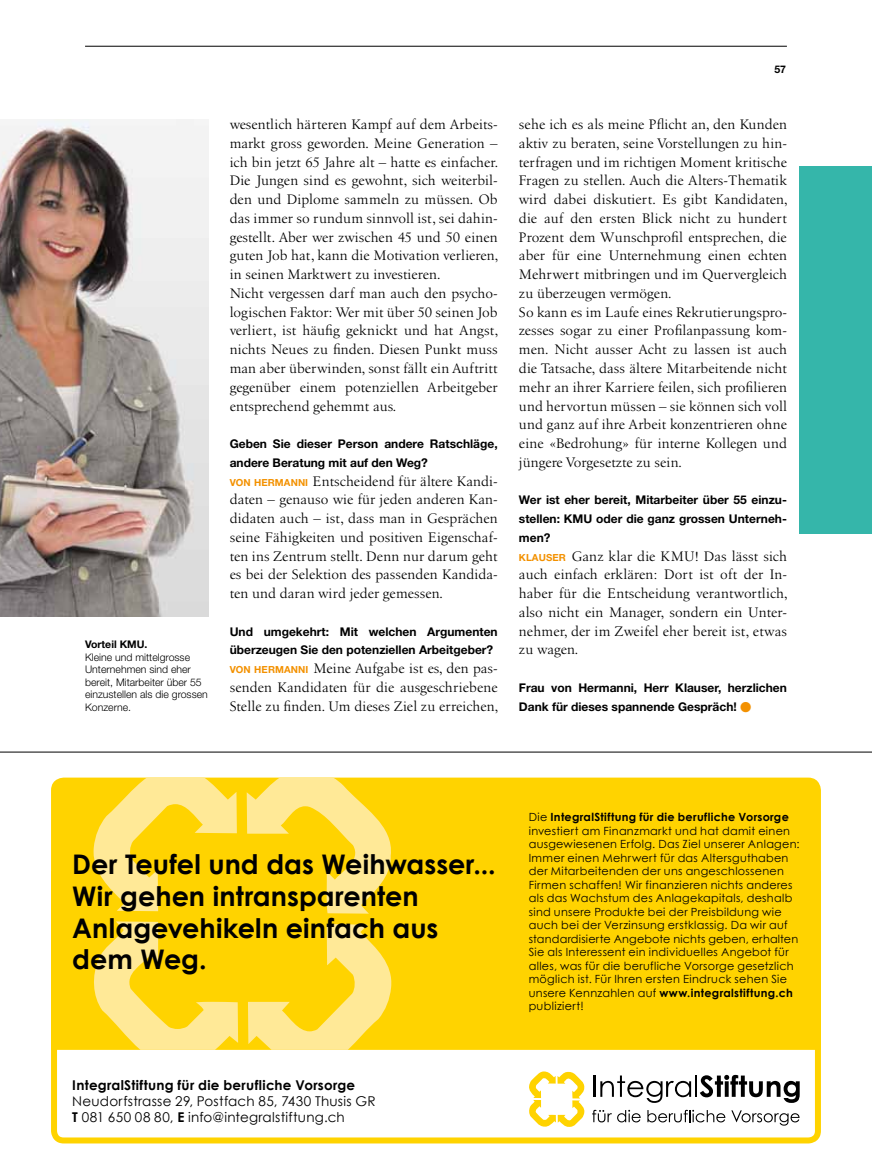
<style>
.page{position:relative;width:872px;height:1170px;background:#fff}
.page>*{position:absolute;margin:0;border:0;box-sizing:border-box;transform-origin:0 0}
.t1{font:700 27px/31.5px "Century Gothic";color:#000}
.t2{font:14.25px/18.8px "Birka";letter-spacing:.01em;color:#000;text-align:justify}
.t3{font:13.5px/16.2px "Century Gothic";letter-spacing:.02em;color:#000}
.t4{font:700 13.5px "Century Gothic";letter-spacing:.02em;color:#000}
.t5{font:700 12px/18.8px "Helvetica Neue LT Std";color:#000}
.t6{font:11.25px/13.5px "Century Gothic";letter-spacing:.025em;color:#000}
.t7{font:300 10.5px/12.5px "Helvetica Neue LT Std";color:#000}
.t8{font:700 10.5px "Helvetica Neue LT Std";color:#000}
.t9{font:700 9.75px "Helvetica Neue LT Std";color:#f39100}
.s1{font-family:"Helvetica Neue LT Std";font-weight:700;font-size:9.75px;color:#f39100}
.s2{color:#f39100}
.s3{font-weight:700}
</style>
<div class="page">
<hr style="left:0;top:751px;width:872px;height:1px;background:#000">
<hr style="left:85px;top:46px;width:702px;height:1px;background:#000">
<img style="left:0;top:119px;width:208px;height:498px">
<div style="left:799px;top:167px;width:73px;height:367px;background:#35b6aa"></div>
<svg style="left:51px;top:1049px;width:770px;height:94px"></svg>
<div style="left:51px;top:777px;width:770px;height:272px;background:#ffd300"></div>
<svg style="left:94px;top:777px;width:143px;height:134px;background:#ffdc41"></svg>
<svg style="left:94px;top:921px;width:144px;height:128px;background:#ffdc3f"></svg>
<svg style="left:247px;top:777px;width:144px;height:136px;background:#ffdc42"></svg>
<svg style="left:248px;top:923px;width:143px;height:126px;background:#ffdc40"></svg>
<svg style="left:529px;top:1071px;width:56px;height:55px"></svg>
<hr style="left:594px;top:1075px;width:2px;height:21px;background:#000">
<svg style="left:600px;top:1075px;width:91px;height:27px"></svg>
<hr style="left:695px;top:1075px;width:2px;height:21px;background:#000">
<svg style="left:700px;top:1074px;width:99px;height:28px"></svg>
<svg style="left:592px;top:1109px;width:48px;height:13px"></svg>
<svg style="left:647px;top:1109px;width:78px;height:13px"></svg>
<svg style="left:731px;top:1110px;width:68px;height:15px"></svg>
<p class="t8" style="left:85px;top:638px;width:64px">Vorteil KMU.</p>
<p class="t7" style="left:85px;top:650px;width:124px">Kleine und mittelgrosse<br>Unternehmen sind eher bereit, Mitarbeiter über 55 einzustellen als die grossen<br>Konzerne.</p>
<p class="t2" style="left:230px;top:115px;width:270px;text-align:left">wesentlich härteren Kampf auf dem Arbeits&shy;markt gross geworden. Meine Generation – ich bin jetzt 65 Jahre alt – hatte es einfacher.<br>Die Jungen sind es gewohnt, sich weiterbil&shy;den und Diplome sammeln zu müssen. Ob das immer so rundum sinnvoll ist, sei dahin&shy;gestellt. Aber wer zwischen 45 und 50 einen guten Job hat, kann die Motivation verlieren, in seinen Marktwert zu investieren.<br>Nicht vergessen darf man auch den psycho&shy;logischen Faktor: Wer mit über 50 seinen Job verliert, ist häufig geknickt und hat Angst, nichts Neues zu finden. Diesen Punkt muss man aber überwinden, sonst fällt ein Auftritt gegenüber einem potenziellen Arbeitgeber entsprechend gehemmt aus.</p>
<p class="t5" style="left:230px;top:434px;width:269px">Geben Sie dieser Person andere Ratschläge, andere Beratung mit auf den Weg?</p>
<p class="t9" style="left:230px;top:476px;width:40px">Von Herma</p>
<p class="t2" style="left:230px;top:471px;width:269px;text-indent:61px"><span class="s1">nni</span> Entscheidend für ältere Kandi&shy;daten – genauso wie für jeden anderen Kan&shy;didaten auch – ist, dass man in Gesprächen seine Fähigkeiten und positiven Eigenschaf&shy;ten ins Zentrum stellt. Denn nur darum geht es bei der Selektion des passenden Kandida&shy;ten und daran wird jeder gemessen.</p>
<p class="t5" style="left:230px;top:621px;width:269px">Und umgekehrt: Mit welchen Argumenten überzeugen Sie den potenziellen Arbeitgeber?</p>
<p class="t9" style="left:230px;top:663px;width:41px">Von Herma</p>
<p class="t2" style="left:230px;top:659px;width:270px;text-indent:61px"><span class="s1">nni</span> Meine Aufgabe ist es, den pas&shy;senden Kandidaten für die ausgeschriebene Stelle zu finden. Um dieses Ziel zu erreichen,</p>
<p class="t8" style="left:774px;top:63px;width:13px">57</p>
<p class="t2" style="left:519px;top:115px;width:270px;text-align:left">sehe ich es als meine Pflicht an, den Kunden aktiv zu beraten, seine Vorstellungen zu hin&shy;terfragen und im richtigen Moment kritische Fragen zu stellen. Auch die Alters-Thematik wird dabei diskutiert. Es gibt Kandidaten, die auf den ersten Blick nicht zu hundert Prozent dem Wunschprofil entsprechen, die aber für eine Unternehmung einen echten Mehrwert mitbringen und im Quervergleich zu überzeugen vermögen.<br>So kann es im Laufe eines Rekrutierungspro&shy;zesses sogar zu einer Profilanpassung kom&shy;men. Nicht ausser Acht zu lassen ist auch die Tatsache, dass ältere Mitarbeitende nicht mehr an ihrer Karriere feilen, sich profilieren und hervortun müssen – sie können sich voll und ganz auf ihre Arbeit konzentrieren ohne eine «Bedrohung» für interne Kollegen und jüngere Vorgesetzte zu sein.</p>
<p class="t5" style="left:519px;top:490px;width:269px;text-align:justify">Wer ist eher bereit, Mitarbeiter über 55 einzu&shy;stellen: KMU oder die ganz grossen Unterneh&shy;men?</p>
<p class="t9" style="left:519px;top:551px;width:8px">Kla</p>
<p class="t9" style="left:539px;top:551px;width:15px">user</p>
<p class="t2" style="left:519px;top:546px;width:270px;text-indent:53px">Ganz klar die KMU! Das lässt sich auch einfach erklären: Dort ist oft der In&shy;haber für die Entscheidung verantwortlich, also nicht ein Manager, sondern ein Unter&shy;nehmer, der im Zweifel eher bereit ist, etwas zu wagen.</p>
<p class="t5" style="left:519px;top:678px;width:269px">Frau von Hermanni, Herr Klauser, herzlichen<br>Dank für dieses spannende Gespräch! <span class="s2">●</span></p>
<h1 class="t1" style="left:72px;top:848px;width:425px">Der Teufel und das Weihwasser...<br>Wir gehen intransparenten<br>Anlagevehikeln einfach aus dem Weg.</h1>
<p class="t4" style="left:72px;top:1076px;width:284px">IntegralStiftung für die berufliche Vorsorge</p>
<p class="t3" style="left:72px;top:1092px;width:305px">Neudorfstrasse 29, Postfach 85, 7430 Thusis GR<br><span class="s3">T</span> 081 650 08 80, <span class="s3">E</span> info@integralstiftung.ch</p>
<p class="t6" style="left:529px;top:810px;width:272px">Die <span class="s3">IntegralStiftung für die berufliche Vorsorge </span>investiert am Finanzmarkt und hat damit einen ausgewiesenen Erfolg. Das Ziel unserer Anlagen:<br>Immer einen Mehrwert für das Altersguthaben der Mitarbeitenden der uns angeschlossenen Firmen schaffen! Wir finanzieren nichts anderes als das Wachstum des Anlagekapitals, deshalb sind unsere Produkte bei der Preisbildung wie auch bei der Verzinsung erstklassig. Da wir auf standardisierte Angebote nichts geben, erhalten Sie als Interessent ein individuelles Angebot für alles, was für die berufliche Vorsorge gesetzlich möglich ist. Für Ihren ersten Eindruck sehen Sie unsere Kennzahlen auf <span class="s3">www.integralstiftung.ch </span>publiziert!</p>
</div>
